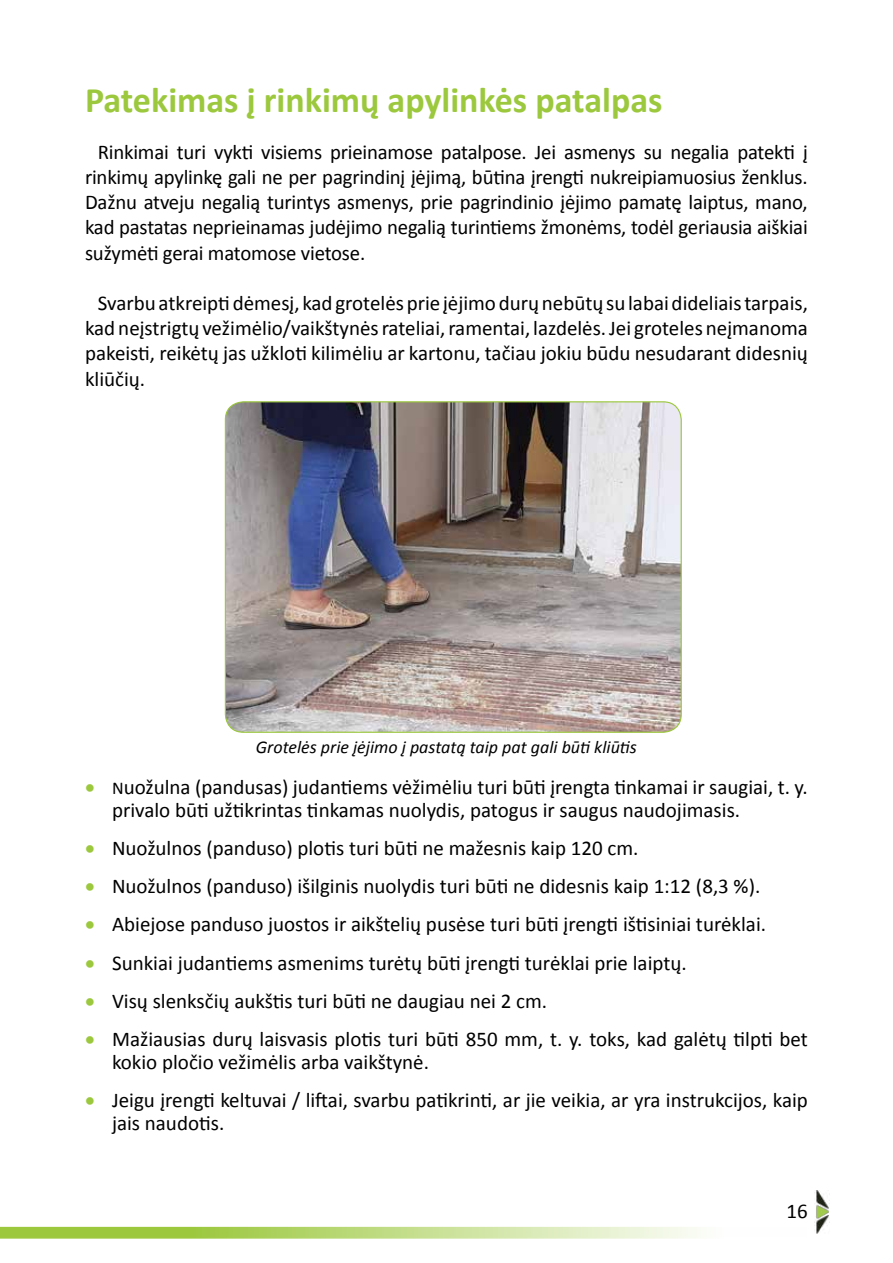
<style>
.page{position:relative;width:893px;height:1263px;background:#fff}
.page>*{position:absolute;margin:0;border:0;box-sizing:border-box;transform-origin:0 0}
.t1{font:700 36px "Calibri";color:#9cc83e}
.t2{font:21px/25.2px "Calibri";color:#000}
.t3{font:italic 18px "Calibri";color:#000}
.s1{color:#9cc83e}
.s2{font-size:18px}
</style>
<div class="page">
<svg style="left:0;top:1227px;width:699px;height:11px;background:#bdda80"></svg>
<img style="left:814px;top:1191px;width:15px;height:43px">
<img style="left:225px;top:402px;width:456px;height:330px">
<h1 class="t1" style="left:85px;top:77px;width:579px">Patekimas į rinkimų apylinkės patalpas</h1>
<p class="t2" style="left:85px;top:139px;width:724px;text-align:justify;text-indent:13px">Rinkimai turi vykti visiems prieinamose patalpose. Jei asmenys su negalia patekti į rinkimų apylinkę gali ne per pagrindinį įėjimą, būtina įrengti nukreipiamuosius ženklus.<br>Dažnu atveju negalią turintys asmenys, prie pagrindinio įėjimo pamatę laiptus, mano, kad pastatas neprieinamas judėjimo negalią turintiems žmonėms, todėl geriausia aiškiai sužymėti gerai matomose vietose.</p>
<p class="t2" style="left:85px;top:291px;width:724px;text-align:justify;text-indent:13px">Svarbu atkreipti dėmesį, kad grotelės prie įėjimo durų nebūtų su labai dideliais tarpais, kad neįstrigtų vežimėlio/vaikštynės rateliai, ramentai, lazdelės. Jei groteles neįmanoma pakeisti, reikėtų jas užkloti kilimėliu ar kartonu, tačiau jokiu būdu nesudarant didesnių kliūčių.</p>
<p class="t3" style="left:256px;top:735px;width:383px">Grotelės prie įėjimo į pastatą taip pat gali būti kliūtis</p>
<p class="t2" style="left:112px;top:775px;width:697px;line-height:23.1px;text-indent:-27px"><span class="s1">•</span> <span class="s2">N</span>uožulna (pandusas) judantiems vėžimėliu turi būti įrengta tinkamai ir saugiai, t. y. privalo būti užtikrintas tinkamas nuolydis, patogus ir saugus naudojimasis.</p>
<p class="t2" style="left:85px;top:836px;width:555px"><span class="s1">•</span> Nuožulnos (panduso) plotis turi būti ne mažesnis kaip 120 cm.</p>
<p class="t2" style="left:85px;top:874px;width:677px"><span class="s1">•</span> Nuožulnos (panduso) išilginis nuolydis turi būti ne didesnis kaip 1:12 (8,3 %).</p>
<p class="t2" style="left:85px;top:912px;width:683px"><span class="s1">•</span> Abiejose panduso juostos ir aikštelių pusėse turi būti įrengti ištisiniai turėklai.</p>
<p class="t2" style="left:85px;top:950px;width:603px"><span class="s1">•</span> Sunkiai judantiems asmenims turėtų būti įrengti turėklai prie laiptų.</p>
<p class="t2" style="left:85px;top:988px;width:464px"><span class="s1">•</span> Visų slenksčių aukštis turi būti ne daugiau nei 2 cm.</p>
<p class="t2" style="left:112px;top:1027px;width:697px;line-height:23.1px;text-indent:-27px"><span class="s1">•</span> Mažiausias durų laisvasis plotis turi būti 850 mm, t. y. toks, kad galėtų tilpti bet kokio pločio vežimėlis arba vaikštynė.</p>
<p class="t2" style="left:112px;top:1088px;width:697px;line-height:23.1px;text-indent:-27px"><span class="s1">•</span> Jeigu įrengti keltuvai / liftai, svarbu patikrinti, ar jie veikia, ar yra instrukcijos, kaip jais naudotis.</p>
<p class="t2" style="left:787px;top:1199px;width:23px">16</p>
</div>
